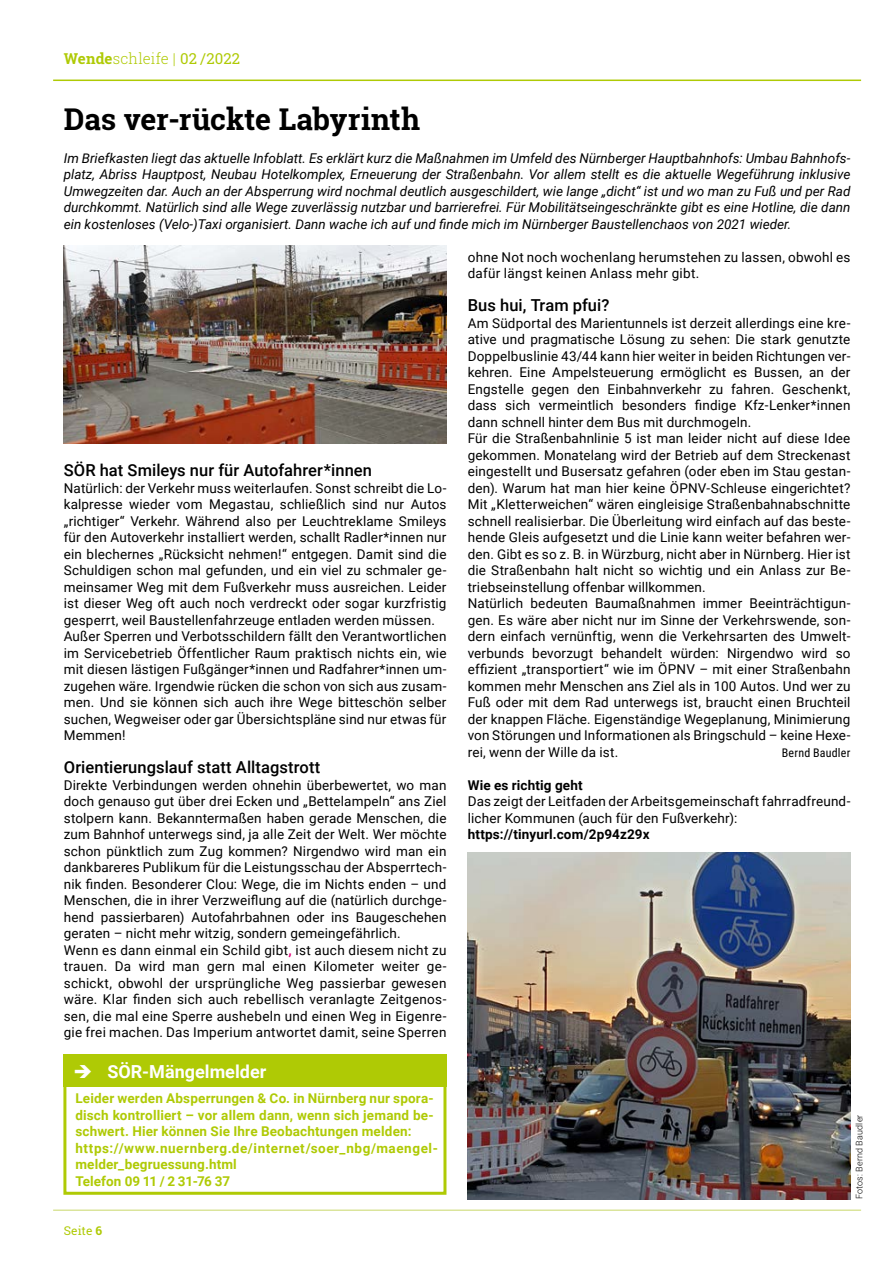
<style>
.page{position:relative;width:893px;height:1263px;background:#fff}
.page>*{position:absolute;margin:0;border:0;box-sizing:border-box;transform-origin:0 0}
.t1{font:700 30px "Roboto Slab";letter-spacing:-.005em;color:#000}
.t2{font:700 18px "Roboto";color:#fff}
.t3{font:500 16.5px "Roboto";letter-spacing:.005em;color:#000}
.t4{font:300 15px "Roboto Slab";letter-spacing:.01em;color:#afca05}
.t5{font:13.5px/16.5px "Roboto";letter-spacing:.015em;color:#000}
.t6{font:italic 13.5px/16.5px "Roboto";color:#000;text-align:justify}
.t7{font:700 13.5px/16.5px "Roboto";letter-spacing:.015em;color:#afca05}
.t8{font:700 13.5px "Roboto";letter-spacing:.01em;color:#000}
.t9{font:12px "Roboto Condensed";letter-spacing:.02em;color:#000}
.t10{font:12px "Roboto Slab";color:#afca05}
.t11{font:300 9px "Roboto";letter-spacing:.02em;color:#000}
.s1{font-weight:700}
.s2{font-weight:400}
.s3{font-weight:700;color:#e5007d}
</style>
<div class="page">
<hr style="left:53px;top:1209px;width:808px;height:2px;background:#dae49b">
<hr style="left:53px;top:80px;width:808px;height:1px;background:#afca05">
<img style="left:64px;top:245px;width:382px;height:198px">
<img style="left:468px;top:853px;width:382px;height:346px">
<div style="left:63px;top:1067px;width:383px;height:128px;border:3px solid #afca05"></div>
<div style="left:63px;top:1054px;width:383px;height:33px;background:#afca05"></div>
<p class="t4" style="left:64px;top:48px;width:178px"><span class="s1">Wende</span>schleife | <span class="s2">02 /2022</span></p>
<h1 class="t1" style="left:64px;top:98px;width:358px">Das ver-rückte Labyrinth</h1>
<p class="t6" style="left:64px;top:149px;width:788px">Im Briefkasten liegt das aktuelle Infoblatt. Es erklärt kurz die Maßnahmen im Umfeld des Nürnberger Hauptbahnhofs: Umbau Bahnhofs&shy;platz, Abriss Hauptpost, Neubau Hotelkomplex, Erneuerung der Straßenbahn. Vor allem stellt es die aktuelle Wegeführung inklusive Umwegzeiten dar. Auch an der Absperrung wird nochmal deutlich ausgeschildert, wie lange „dicht“ ist und wo man zu Fuß und per Rad durchkommt. Natürlich sind alle Wege zuverlässig nutzbar und barrierefrei. Für Mobilitätseingeschränkte gibt es eine Hotline, die dann ein kostenloses (Velo-)Taxi organisiert. Dann wache ich auf und finde mich im Nürnberger Baustellenchaos von 2021 wieder.</p>
<p class="t5" style="left:468px;top:248px;width:384px">ohne Not noch wochenlang herumstehen zu lassen, obwohl es dafür längst keinen Anlass mehr gibt.</p>
<p class="t3" style="left:468px;top:294px;width:143px">Bus hui, Tram pfui?</p>
<p class="t5" style="left:468px;top:314px;width:384px">Am Südportal des Marientunnels ist derzeit allerdings eine kre&shy;ative und pragmatische Lösung zu sehen: Die stark genutzte Doppelbuslinie 43/44 kann hier weiter in beiden Richtungen ver&shy;kehren. Eine Ampelsteuerung ermöglicht es Bussen, an der Engstelle gegen den Einbahnverkehr zu fahren. Geschenkt, dass sich vermeintlich besonders findige Kfz-Lenker*innen dann schnell hinter dem Bus mit durchmogeln.<br>Für die Straßenbahnlinie 5 ist man leider nicht auf diese Idee gekommen. Monatelang wird der Betrieb auf dem Streckenast eingestellt und Busersatz gefahren (oder eben im Stau gestan&shy;den). Warum hat man hier keine ÖPNV-Schleuse eingerichtet?<br>Mit „Kletterweichen“ wären eingleisige Straßenbahnabschnitte schnell realisierbar. Die Überleitung wird einfach auf das beste&shy;hende Gleis aufgesetzt und die Linie kann weiter befahren wer&shy;den. Gibt es so z. B. in Würzburg, nicht aber in Nürnberg. Hier ist die Straßenbahn halt nicht so wichtig und ein Anlass zur Be&shy;triebseinstellung offenbar willkommen.<br>Natürlich bedeuten Baumaßnahmen immer Beeinträchtigun&shy;gen. Es wäre aber nicht nur im Sinne der Verkehrswende, son&shy;dern einfach vernünftig, wenn die Verkehrsarten des Umwelt&shy;verbunds bevorzugt behandelt würden: Nirgendwo wird so effizient „transportiert“ wie im ÖPNV – mit einer Straßenbahn kommen mehr Menschen ans Ziel als in 100 Autos. Und wer zu Fuß oder mit dem Rad unterwegs ist, braucht einen Bruchteil der knappen Fläche. Eigenständige Wegeplanung, Minimierung von Störungen und Informationen als Bringschuld – keine Hexe&shy;rei, wenn der Wille da ist.</p>
<p class="t3" style="left:64px;top:459px;width:310px">SÖR hat Smileys nur für Autofahrer*innen</p>
<p class="t5" style="left:64px;top:479px;width:384px">Natürlich: der Verkehr muss weiterlaufen. Sonst schreibt die Lo&shy;kalpresse wieder vom Megastau, schließlich sind nur Autos „richtiger“ Verkehr. Während also per Leuchtreklame Smileys für den Autoverkehr installiert werden, schallt Radler*innen nur ein blechernes „Rücksicht nehmen!“ entgegen. Damit sind die Schuldigen schon mal gefunden, und ein viel zu schmaler ge&shy;meinsamer Weg mit dem Fußverkehr muss ausreichen. Leider ist dieser Weg oft auch noch verdreckt oder sogar kurzfristig gesperrt, weil Baustellenfahrzeuge entladen werden müssen.<br>Außer Sperren und Verbotsschildern fällt den Verantwortlichen im Servicebetrieb Öffentlicher Raum praktisch nichts ein, wie mit diesen lästigen Fußgänger*innen und Radfahrer*innen um&shy;zugehen wäre. Irgendwie rücken die schon von sich aus zusam&shy;men. Und sie können sich auch ihre Wege bitteschön selber suchen, Wegweiser oder gar Übersichtspläne sind nur etwas für Memmen!</p>
<p class="t3" style="left:64px;top:756px;width:258px">Orientierungslauf statt Alltagstrott</p>
<p class="t5" style="left:64px;top:776px;width:384px">Direkte Verbindungen werden ohnehin überbewertet, wo man doch genauso gut über drei Ecken und „Bettelampeln“ ans Ziel stolpern kann. Bekanntermaßen haben gerade Menschen, die zum Bahnhof unterwegs sind, ja alle Zeit der Welt. Wer möchte schon pünktlich zum Zug kommen? Nirgendwo wird man ein dankbareres Publikum für die Leistungsschau der Absperrtech&shy;nik finden. Besonderer Clou: Wege, die im Nichts enden – und Menschen, die in ihrer Verzweiflung auf die (natürlich durchge&shy;hend passierbaren) Autofahrbahnen oder ins Baugeschehen geraten – nicht mehr witzig, sondern gemeingefährlich.<br>Wenn es dann einmal ein Schild gibt<span class="s3">,</span> ist auch diesem nicht zu trauen. Da wird man gern mal einen Kilometer weiter ge&shy;schickt, obwohl der ursprüngliche Weg passierbar gewesen wäre. Klar finden sich auch rebellisch veranlagte Zeitgenos&shy;sen, die mal eine Sperre aushebeln und einen Weg in Eigenre&shy;gie frei machen. Das Imperium antwortet damit, seine Sperren</p>
<p class="t9" style="left:782px;top:744px;width:70px">Bernd Baudler</p>
<p class="t8" style="left:468px;top:776px;width:116px">Wie es richtig geht</p>
<p class="t5" style="left:468px;top:793px;width:384px">Das zeigt der Leitfaden der Arbeitsgemeinschaft fahrradfreund&shy;licher Kommunen (auch für den Fußverkehr):</p>
<p class="t8" style="left:468px;top:825px;width:183px">https://tinyurl.com/2p94z29x</p>
<h2 class="t2" style="left:107px;top:1059px;width:161px">SÖR-Mängelmelder</h2>
<p class="t7" style="left:75px;top:1090px;width:364px">Leider werden Absperrungen &amp; Co. in Nürnberg nur spora&shy;disch kontrolliert – vor allem dann, wenn sich jemand be&shy;schwert. Hier können Sie Ihre Beobachtungen melden: https://www.nuernberg.de/internet/soer_nbg/maengel&shy;melder_begruessung.html<br>Telefon 09 11 / 2 31-76 37</p>
<p class="t10" style="left:64px;top:1223px;width:40px">Seite <span class="s1">6</span></p>
<p class="t11" style="left:853px;top:1199px;width:86px;rotate:-90deg">Fotos: Bernd Baudler</p>
</div>
